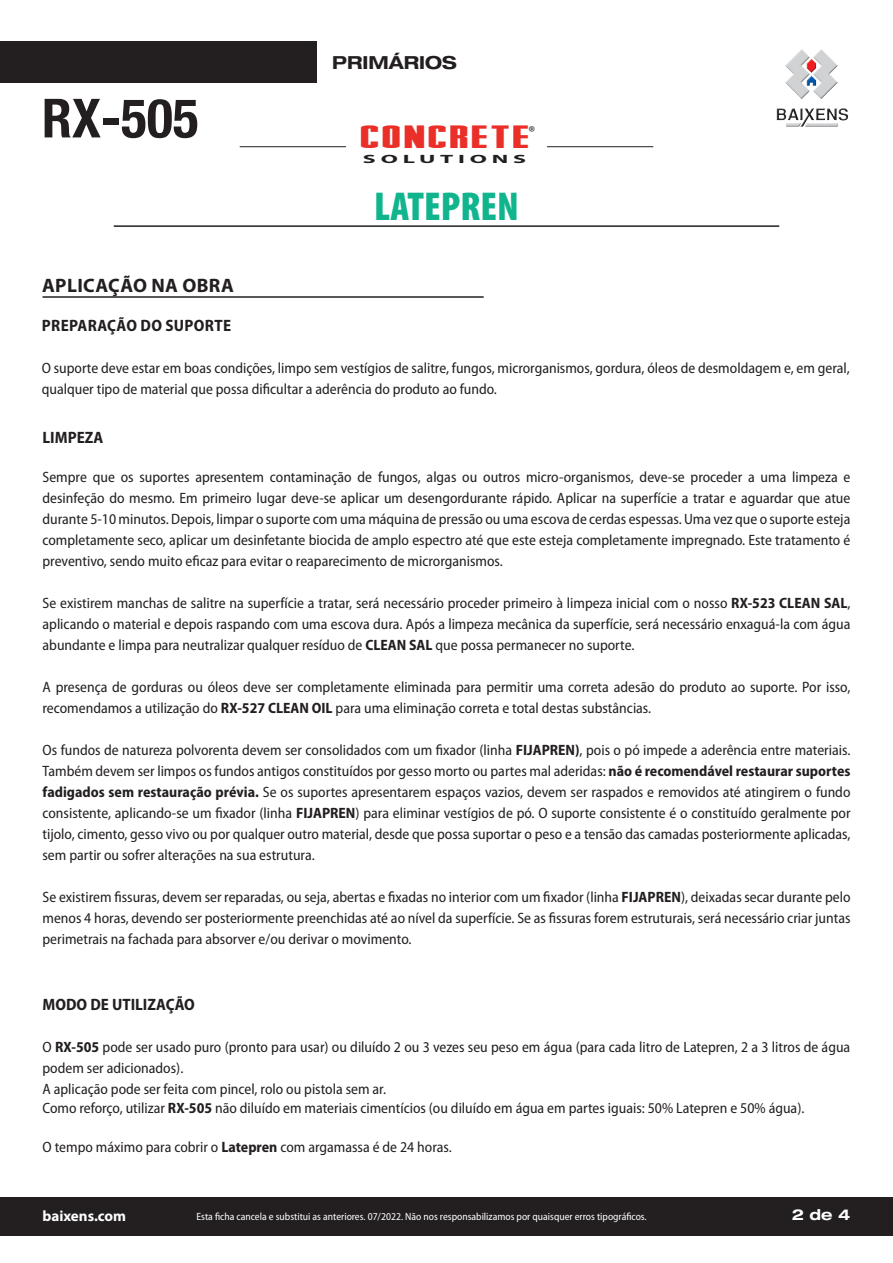
<style>
.page{position:relative;width:893px;height:1263px;background:#fff}
.page>*{position:absolute;margin:0;border:0;box-sizing:border-box;transform-origin:0 0}
.t1{font:700 condensed 54px "Helvetica Neue LT Com";color:#231f20}
.t2{font:900 condensed 40.5px "Myriad Pro";color:#10b48d}
.t3{font:33px "Stark";color:#ea2f29;scale:1.5 1}
.t4{font:21px "Minion Pro";color:#231f20}
.t5{font:700 19.5px "Myriad Pro";letter-spacing:.02em;color:#231f20}
.t6{font:700 expanded 18px "Helvetica Neue";color:#231f20}
.t7{font:700 semi-condensed 16.5px "Myriad Pro";color:#231f20}
.t8{font:700 semi-condensed 16.5px "Myriad Pro";letter-spacing:.02em;color:#231f20}
.t9{font:semi-condensed 15px/21px "Myriad Pro";color:#231f20;text-align:justify}
.t10{font:700 15px "Myriad Pro";color:#fff}
.t11{font:700 expanded 15px "Helvetica Neue LT Pro";color:#fff}
.t12{font:700 12px "Myriad Pro";letter-spacing:.2em;color:#231f20;scale:2 1}
.t13{font:semi-condensed 10.5px "Myriad Pro";color:#fff}
.s1{font-weight:700}
</style>
<div class="page">
<div style="left:0;top:42px;width:316px;height:41px;background:#231f20"></div>
<hr style="left:114px;top:225px;width:665px;height:2px;background:#231f20">
<img style="left:776px;top:49px;width:73px;height:78px">
<hr style="left:240px;top:146px;width:106px;height:1px;background:#231f20">
<hr style="left:547px;top:146px;width:106px;height:1px;background:#231f20">
<div style="left:0;top:1196px;width:893px;height:39px;background:#231f20"></div>
<hr style="left:43px;top:296px;width:441px;height:2px;background:#231f20">
<h1 class="t1" style="left:42px;top:86px;width:158px">RX-505</h1>
<p class="t6" style="left:332px;top:51px;width:126px">PRIMÁRIOS</p>
<h3 class="t3" style="left:361px;top:118px;width:116px">CONCRETE</h3>
<h3 class="t4" style="left:529px;top:119px;width:8px">®</h3>
<p class="t12" style="left:363px;top:151px;width:83px">SOLUTIONS</p>
<h2 class="t2" style="left:374px;top:184px;width:146px">LATEPREN</h2>
<h3 class="t5" style="left:42px;top:273px;width:193px">APLICAÇÃO NA OBRA</h3>
<p class="t8" style="left:42px;top:317px;width:191px">PREPARAÇÃO DO SUPORTE</p>
<p class="t9" style="left:42px;top:358px;width:809px">O suporte deve estar em boas condições, limpo sem vestígios de salitre, fungos, microrganismos, gordura, óleos de desmoldagem e, em geral, qualquer tipo de material que possa dificultar a aderência do produto ao fundo.</p>
<p class="t7" style="left:43px;top:428px;width:62px">LIMPEZA</p>
<p class="t9" style="left:43px;top:467px;width:809px">Sempre que os suportes apresentem contaminação de fungos, algas ou outros micro-organismos, deve-se proceder a uma limpeza e desinfeção do mesmo. Em primeiro lugar deve-se aplicar um desengordurante rápido. Aplicar na superfície a tratar e aguardar que atue durante 5-10 minutos. Depois, limpar o suporte com uma máquina de pressão ou uma escova de cerdas espessas. Uma vez que o suporte esteja completamente seco, aplicar um desinfetante biocida de amplo espectro até que este esteja completamente impregnado. Este tratamento é preventivo, sendo muito eficaz para evitar o reaparecimento de microrganismos.</p>
<p class="t9" style="left:43px;top:593px;width:809px">Se existirem manchas de salitre na superfície a tratar, será necessário proceder primeiro à limpeza inicial com o nosso <span class="s1">RX-523 CLEAN SAL</span>, aplicando o material e depois raspando com uma escova dura. Após a limpeza mecânica da superfície, será necessário enxaguá-la com água abundante e limpa para neutralizar qualquer resíduo de <span class="s1">CLEAN SAL</span> que possa permanecer no suporte.</p>
<p class="t9" style="left:43px;top:677px;width:809px">A presença de gorduras ou óleos deve ser completamente eliminada para permitir uma correta adesão do produto ao suporte. Por isso, recomendamos a utilização do <span class="s1">RX-527 CLEAN OIL</span> para uma eliminação correta e total destas substâncias.</p>
<p class="t9" style="left:43px;top:740px;width:809px">Os fundos de natureza polvorenta devem ser consolidados com um fixador (linha <span class="s1">FIJAPREN)</span>, pois o pó impede a aderência entre materiais.<br>Também devem ser limpos os fundos antigos constituídos por gesso morto ou partes mal aderidas: <span class="s1">não é recomendável restaurar suportes fadigados sem restauração prévia.</span> Se os suportes apresentarem espaços vazios, devem ser raspados e removidos até atingirem o fundo consistente, aplicando-se um fixador (linha <span class="s1">FIJAPREN</span>) para eliminar vestígios de pó. O suporte consistente é o constituído geralmente por tijolo, cimento, gesso vivo ou por qualquer outro material, desde que possa suportar o peso e a tensão das camadas posteriormente aplicadas, sem partir ou sofrer alterações na sua estrutura.</p>
<p class="t9" style="left:43px;top:887px;width:809px">Se existirem fissuras, devem ser reparadas, ou seja, abertas e fixadas no interior com um fixador (linha <span class="s1">FIJAPREN</span>), deixadas secar durante pelo menos 4 horas, devendo ser posteriormente preenchidas até ao nível da superfície. Se as fissuras forem estruturais, será necessário criar juntas perimetrais na fachada para absorver e/ou derivar o movimento.</p>
<p class="t7" style="left:43px;top:995px;width:154px">MODO DE UTILIZAÇÃO</p>
<p class="t9" style="left:43px;top:1036px;width:809px;text-align:left">O <span class="s1">RX-505</span> pode ser usado puro (pronto para usar) ou diluído 2 ou 3 vezes seu peso em água (para cada litro de Latepren, 2 a 3 litros de água podem ser adicionados).<br>A aplicação pode ser feita com pincel, rolo ou pistola sem ar.</p>
<p class="t9" style="left:43px;top:1098px;width:763px">Como reforço, utilizar <span class="s1">RX-505</span> não diluído em materiais cimentícios (ou diluído em água em partes iguais: 50% Latepren e 50% água).</p>
<p class="t9" style="left:43px;top:1137px;width:411px">O tempo máximo para cobrir o <span class="s1">Latepren</span> com argamassa é de 24 horas.</p>
<p class="t10" style="left:43px;top:1206px;width:85px">baixens.com</p>
<p class="t11" style="left:792px;top:1205px;width:60px">2 de 4</p>
<p class="t13" style="left:196px;top:1211px;width:452px">Esta ficha cancela e substitui as anteriores. 07/2022. Não nos responsabilizamos por quaisquer erros tipográficos.</p>
</div>
